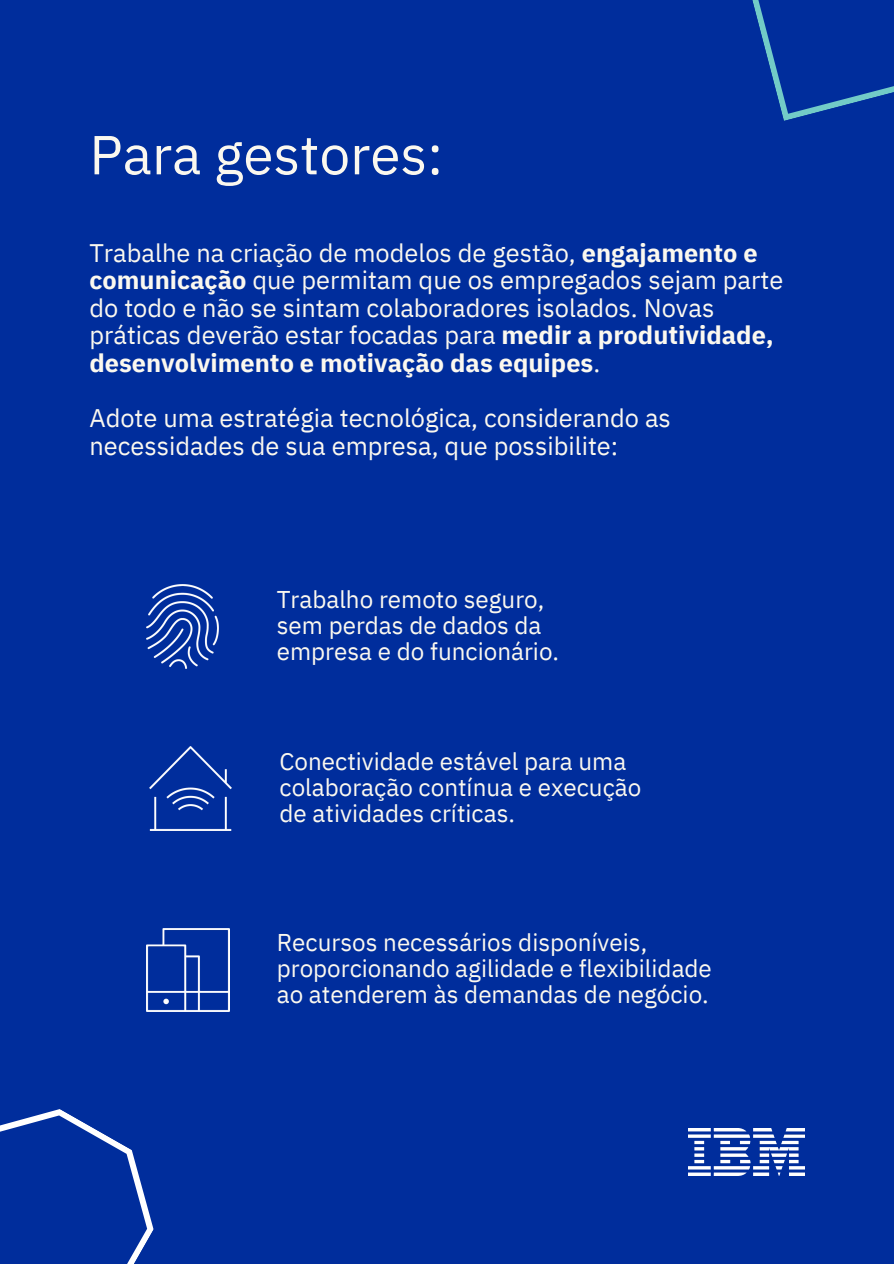
<style>
.page{position:relative;width:894px;height:1264px;background:#fff}
.page>*{position:absolute;margin:0;border:0;box-sizing:border-box;transform-origin:0 0}
.t1{font:54.9px "IBM Plex Sans";color:#fbf8ef}
.t2{font:25.35px/27.6px "IBM Plex Sans";color:#fbf8ef}
.t3{font:24.15px/26px "IBM Plex Sans";color:#fbf8ef}
.s1{font-weight:700}
</style>
<div class="page">
<div style="left:0;top:0;width:893px;height:1263px;background:#002d9c"></div>
<img style="left:688px;top:1128px;width:116px;height:47px">
<img style="left:146px;top:584px;width:72px;height:84px">
<img style="left:149px;top:746px;width:82px;height:84px">
<img style="left:146px;top:928px;width:84px;height:83px">
<svg style="left:0;top:1109px;width:154px;height:154px"></svg>
<svg style="left:752px;top:0;width:141px;height:121px"></svg>
<h1 class="t1" style="left:89px;top:118px;width:355px">Para gestores:</h1>
<p class="t2" style="left:89px;top:238px;width:695px">Trabalhe na criação de modelos de gestão, <span class="s1">engajamento e comunicação</span> que permitam que os empregados sejam parte do todo e não se sintam colaboradores isolados. Novas práticas deverão estar focadas para <span class="s1">medir a produtividade, desenvolvimento e motivação das equipes</span>.</p>
<p class="t2" style="left:89px;top:404px;width:583px">Adote uma estratégia tecnológica, considerando as necessidades de sua empresa, que possibilite:</p>
<p class="t3" style="left:277px;top:585px;width:284px">Trabalho remoto seguro, sem perdas de dados da empresa e do funcionário.</p>
<p class="t3" style="left:279px;top:747px;width:363px">Conectividade estável para uma colaboração contínua e execução de atividades críticas.</p>
<p class="t3" style="left:277px;top:929px;width:436px">Recursos necessários disponíveis, proporcionando agilidade e flexibilidade ao atenderem às demandas de negócio.</p>
</div>
